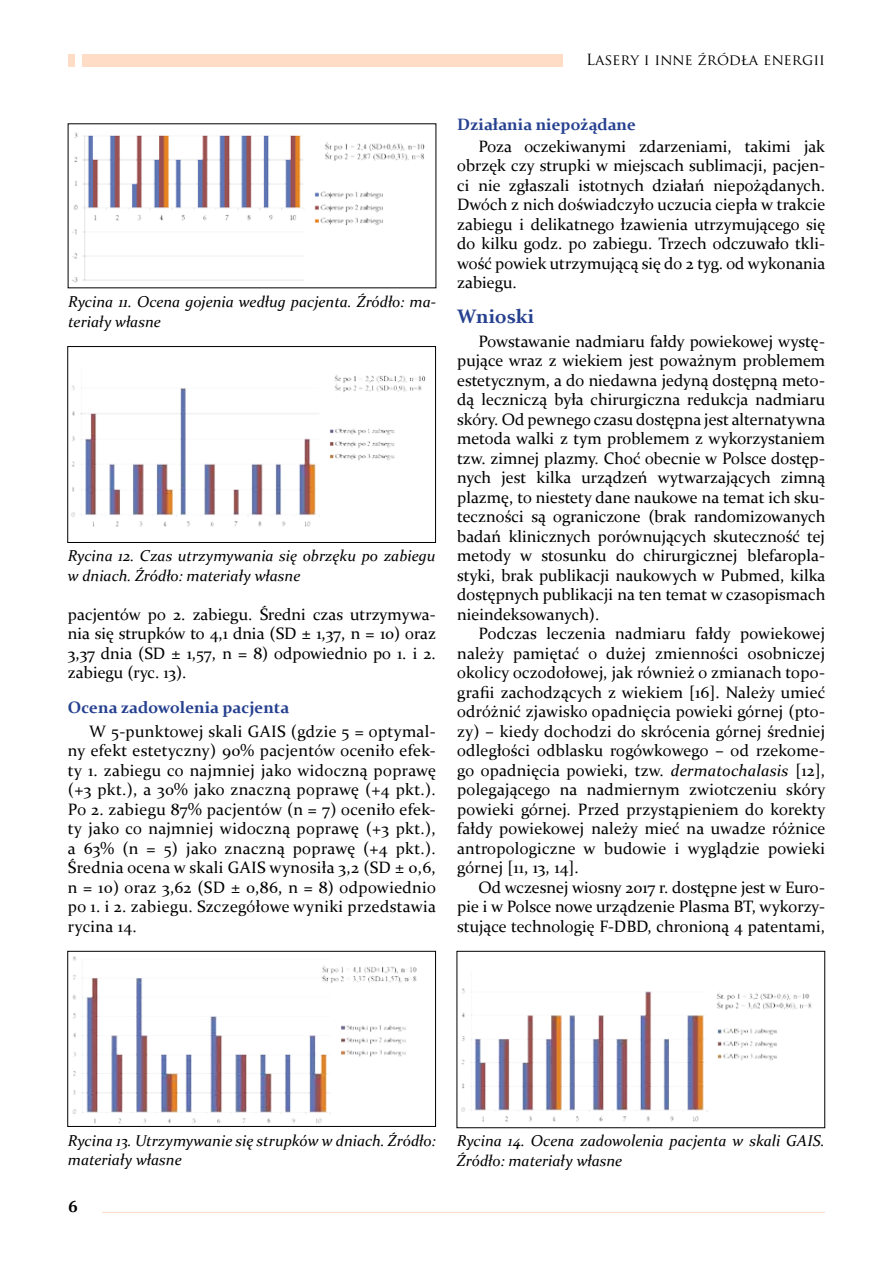
<style>
.page{position:relative;width:893px;height:1263px;background:#fff}
.page>*{position:absolute;margin:0;border:0;box-sizing:border-box;transform-origin:0 0}
.t1{font:700 19.5px "Constantia";color:#25408f}
.t2{font:16.5px/19.5px "Constantia";color:#000;text-align:justify}
.t3{font:700 16.5px "Constantia";color:#25408f}
.t4{font:700 16.5px "Cambria";color:#000}
.t5{font:italic 15.75px/19.5px "Constantia";color:#000}
.t6{font:15px "Trajan Pro";color:#000}
.s1{font-style:italic}
</style>
<div class="page">
<div style="left:68px;top:54px;width:6px;height:12px;background:#fedcc6"></div>
<div style="left:82px;top:54px;width:480px;height:12px;background:#fedcc6"></div>
<hr style="left:102px;top:1212px;width:723px;height:1px;background:#fedcc6">
<img style="left:72px;top:132px;width:353px;height:151px">
<img style="left:72px;top:956px;width:345px;height:168px">
<div style="left:68px;top:951px;width:368px;height:176px;border:1px solid #000"></div>
<img style="left:71px;top:375px;width:355px;height:152px">
<div style="left:68px;top:346px;width:368px;height:197px;border:1px solid #000"></div>
<img style="left:461px;top:988px;width:351px;height:134px">
<div style="left:457px;top:951px;width:368px;height:177px;border:1px solid #000"></div>
<p class="t5" style="left:68px;top:291px;width:369px">Rycina 11. Ocena gojenia według pacjenta. Źródło: ma&shy;teriały własne</p>
<p class="t5" style="left:68px;top:545px;width:369px">Rycina 12. Czas utrzymywania się obrzęku po zabiegu w dniach. Źródło: materiały własne</p>
<p class="t2" style="left:68px;top:603px;width:370px">pacjentów po 2. zabiegu. Średni czas utrzymywa&shy;nia się strupków to 4,1 dnia (SD ± 1,37, n = 10) oraz 3,37 dnia (SD ± 1,57, n = 8) odpowiednio po 1. i 2. zabiegu (ryc. 13).</p>
<p class="t3" style="left:68px;top:696px;width:223px">Ocena zadowolenia pacjenta</p>
<p class="t2" style="left:68px;top:720px;width:370px;text-indent:21px">W 5-punktowej skali GAIS (gdzie 5 = optymal&shy;ny efekt estetyczny) 90% pacjentów oceniło efek&shy;ty 1. zabiegu co najmniej jako widoczną poprawę (+3 pkt.), a 30% jako znaczną poprawę (+4 pkt.).<br>Po 2. zabiegu 87% pacjentów (n = 7) oceniło efek&shy;ty jako co najmniej widoczną poprawę (+3 pkt.), a 63% (n = 5) jako znaczną poprawę (+4 pkt.).<br>Średnia ocena w skali GAIS wynosiła 3,2 (SD ± 0,6, n = 10) oraz 3,62 (SD ± 0,86, n = 8) odpowiednio po 1. i 2. zabiegu. Szczegółowe wyniki przedstawia rycina 14.</p>
<p class="t6" style="left:586px;top:50px;width:240px">Lasery i inne źródła energii</p>
<p class="t3" style="left:457px;top:113px;width:180px">Działania niepożądane</p>
<p class="t2" style="left:457px;top:135px;width:370px;text-indent:21px">Poza oczekiwanymi zdarzeniami, takimi jak obrzęk czy strupki w miejscach sublimacji, pacjen&shy;ci nie zgłaszali istotnych działań niepożądanych.<br>Dwóch z nich doświadczyło uczucia ciepła w trakcie zabiegu i delikatnego łzawienia utrzymującego się do kilku godz. po zabiegu. Trzech odczuwało tkli&shy;wość powiek utrzymującą się do 2 tyg. od wykonania zabiegu.</p>
<p class="t1" style="left:457px;top:302px;width:79px">Wnioski</p>
<p class="t2" style="left:457px;top:330px;width:370px;text-indent:21px">Powstawanie nadmiaru fałdy powiekowej wystę&shy;pujące wraz z wiekiem jest poważnym problemem estetycznym, a do niedawna jedyną dostępną meto&shy;dą leczniczą była chirurgiczna redukcja nadmiaru skóry. Od pewnego czasu dostępna jest alternatywna metoda walki z tym problemem z wykorzystaniem tzw. zimnej plazmy. Choć obecnie w Polsce dostęp&shy;nych jest kilka urządzeń wytwarzających zimną plazmę, to niestety dane naukowe na temat ich sku&shy;teczności są ograniczone (brak randomizowanych badań klinicznych porównujących skuteczność tej metody w stosunku do chirurgicznej blefaropla&shy;styki, brak publikacji naukowych w Pubmed, kilka dostępnych publikacji na ten temat w czasopismach nieindeksowanych).</p>
<p class="t2" style="left:457px;top:623px;width:370px;text-indent:21px">Podczas leczenia nadmiaru fałdy powiekowej należy pamiętać o dużej zmienności osobniczej okolicy oczodołowej, jak również o zmianach topo&shy;grafii zachodzących z wiekiem [16]. Należy umieć odróżnić zjawisko opadnięcia powieki górnej (pto&shy;zy) – kiedy dochodzi do skrócenia górnej średniej odległości odblasku rogówkowego – od rzekome&shy;go opadnięcia powieki, tzw. <span class="s1">dermatochalasis</span> [12], polegającego na nadmiernym zwiotczeniu skóry powieki górnej. Przed przystąpieniem do korekty fałdy powiekowej należy mieć na uwadze różnice antropologiczne w budowie i wyglądzie powieki górnej [11, 13, 14].</p>
<p class="t2" style="left:457px;top:876px;width:369px;text-indent:21px">Od wczesnej wiosny 2017 r. dostępne jest w Euro&shy;pie i w Polsce nowe urządzenie Plasma BT, wykorzy&shy;stujące technologię F-DBD, chronioną 4 patentami,</p>
<p class="t5" style="left:68px;top:1130px;width:369px">Rycina 13. Utrzymywanie się strupków w dniach. Źródło: materiały własne</p>
<p class="t4" style="left:68px;top:1196px;width:11px">6</p>
<p class="t5" style="left:457px;top:1130px;width:369px">Rycina 14. Ocena zadowolenia pacjenta w skali GAIS.<br>Źródło: materiały własne</p>
</div>
